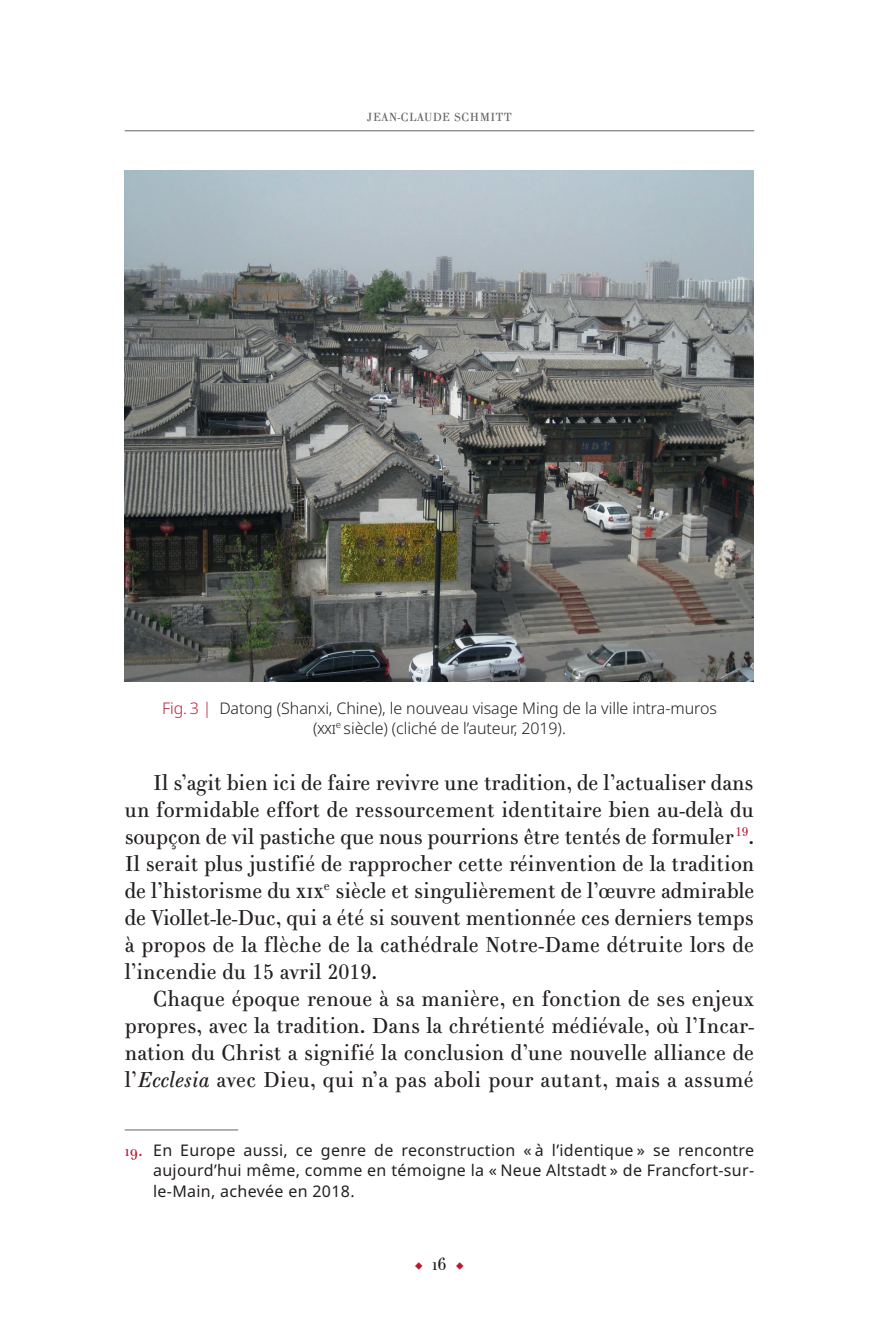
<style>
.page{position:relative;width:879px;height:1333px;background:#fff}
.page>*{position:absolute;margin:0;border:0;box-sizing:border-box;transform-origin:0 0}
.t1{font:22px/27px "Carta Nova Texte";letter-spacing:.01em;color:#231f20;text-align:justify}
.t2{font:16px/20.4px "Noto Sans";letter-spacing:.02em;color:#231f20;text-align:justify}
.t3{font:300 16px/20px "Noto Sans";letter-spacing:-.005em;color:#231f20;text-align:center}
.t4{font:12px "Carta Nova Texte";letter-spacing:.04em;color:#636366}
.t5{font:italic 700 12px "Carta Nova Texte";color:#bd1832}
.s1{color:#bc1e39}
.s2{font-style:italic}
.s3{font-family:"Carta Nova Texte";color:#bd1832}
.s4{font-weight:400;font-style:normal;font-size:18px;color:#231f20}
</style>
<div class="page">
<hr style="left:125px;top:130px;width:629px;height:1px;background:#636366">
<img style="left:125px;top:170px;width:628px;height:511px">
<hr style="left:125px;top:1129px;width:113px;height:1px;background:#636366">
<p class="t4" style="left:367px;top:109px;width:146px">JEAN-CLAUDE SCHMITT</p>
<p class="t3" style="left:162px;top:698px;width:556px"><span class="s1">Fig. 3 |</span> Datong (Shanxi, Chine), le nouveau visage Ming de la ville intra-muros (xxi<sup>e</sup> siècle) (cliché de l’auteur, 2019).</p>
<p class="t1" style="left:125px;top:769px;width:631px;text-indent:28px">Il s’agit bien ici de faire revivre une tradition, de l’actualiser dans un formidable effort de ressourcement identitaire bien au-delà du soupçon de vil pastiche que nous pourrions être tentés de formuler<sup>19</sup>.<br>Il serait plus justifié de rapprocher cette réinvention de la tradition de l’historisme du xix<sup>e</sup> siècle et singulièrement de l’œuvre admirable de Viollet-le-Duc, qui a été si souvent mentionnée ces derniers temps à propos de la flèche de la cathédrale Notre-D ame détruite lors de l’incendie du 15 avril 2019.</p>
<p class="t1" style="left:125px;top:985px;width:631px;text-indent:28px">Chaque époque renoue à sa manière, en fonction de ses enjeux propres, avec la tradition. Dans la chrétienté médiévale, où l’Incar&shy;nation du Christ a signifié la conclusion d’une nouvelle alliance de l’<span class="s2">Ecclesia</span> avec Dieu, qui n’a pas aboli pour autant, mais a assumé</p>
<p class="t2" style="left:153px;top:1140px;width:602px;text-indent:-28px"><span class="s3">19.</span> En Europe aussi, ce genre de reconstruction « à l’identique » se rencontre aujourd’hui même, comme en témoigne la « Neue Altstadt » de Francfort-sur&shy;le-Main, achevée en 2018.</p>
<p class="t5" style="left:415px;top:1258px;width:51px">◆<span class="s4">16</span>◆</p>
</div>
